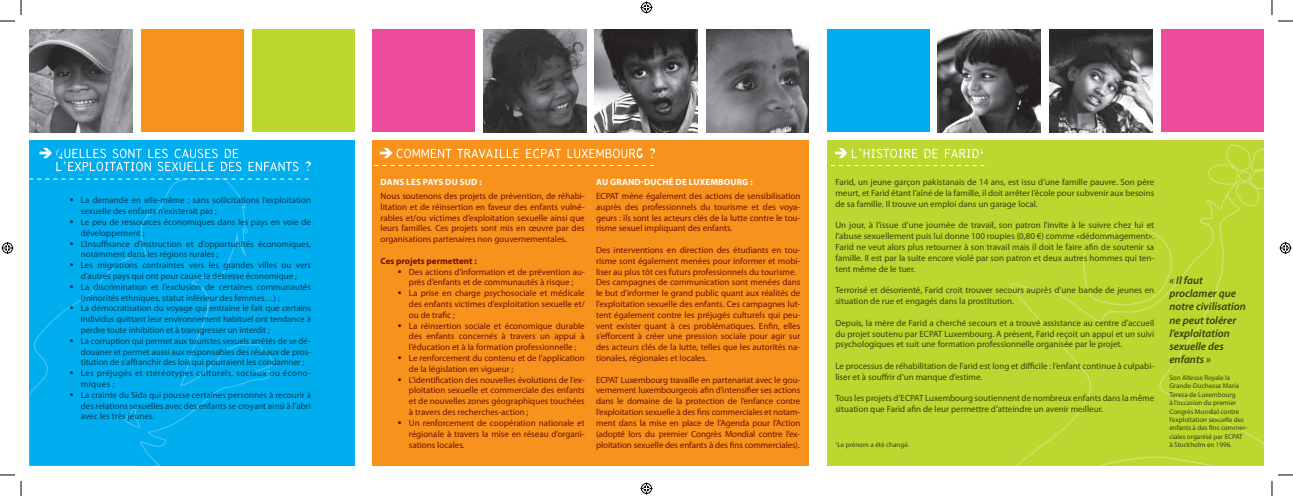
<style>
.page{position:relative;width:1293px;height:496px;background:#fff}
.page>*{position:absolute;margin:0;border:0;box-sizing:border-box;transform-origin:0 0}
.t1{font:italic 600 11px/13.2px "Myriad Pro";color:#31450b}
.t2{font:9px/10.8px "Myriad Pro";color:#6f0f00;text-align:justify}
.t3{font:9px/10.8px "Myriad Pro";color:#31450b;text-align:justify}
.t4{font:9px "Myriad Pro";color:#003e5e}
.t5{font:9px "Myriad Pro";letter-spacing:.04em;color:#003e5e}
.t6{font:700 9px "Myriad Pro";letter-spacing:.02em;color:#fff}
.t7{font:700 9px "Myriad Pro";color:#6f0f00}
.t8{font:7px/8.4px "Myriad Pro";color:#31450b}
</style>
<div class="page">
<div style="left:30px;top:140px;width:325px;height:326px;background:#00aeef"></div>
<svg style="left:29px;top:177px;width:247px;height:289px"></svg>
<div style="left:826px;top:140px;width:437px;height:326px;background:#bed630"></div>
<div style="left:372px;top:140px;width:436px;height:326px;background:#f7931d"></div>
<svg style="left:380px;top:148px;width:275px;height:10px"></svg>
<svg style="left:1207px;top:144px;width:57px;height:34px"></svg>
<svg style="left:1010px;top:178px;width:254px;height:288px"></svg>
<div style="left:141px;top:30px;width:103px;height:102px;background:#f7931d"></div>
<div style="left:252px;top:30px;width:103px;height:102px;background:#bed630"></div>
<div style="left:372px;top:30px;width:103px;height:102px;background:#ed4c9c"></div>
<img style="left:30px;top:30px;width:102px;height:102px">
<img style="left:483px;top:30px;width:103px;height:102px">
<img style="left:594px;top:30px;width:103px;height:102px">
<img style="left:706px;top:30px;width:102px;height:102px">
<img style="left:1049px;top:30px;width:102px;height:102px">
<div style="left:826px;top:30px;width:103px;height:102px;background:#00aeef"></div>
<img style="left:937px;top:30px;width:103px;height:102px">
<div style="left:1160px;top:30px;width:103px;height:102px;background:#ed4c9c"></div>
<svg style="left:834px;top:148px;width:148px;height:10px"></svg>
<svg style="left:39px;top:148px;width:272px;height:23px"></svg>
<svg style="left:29px;top:178px;width:279px;height:1px"></svg>
<svg style="left:374px;top:165px;width:280px;height:1px"></svg>
<svg style="left:826px;top:165px;width:158px;height:1px"></svg>
<svg style="left:0;top:474px;width:15px;height:1px"></svg>
<svg style="left:1278px;top:474px;width:14px;height:1px"></svg>
<svg style="left:0;top:0;width:22px;height:22px"></svg>
<svg style="left:20px;top:481px;width:2px;height:15px"></svg>
<svg style="left:1271px;top:0;width:21px;height:22px"></svg>
<svg style="left:1271px;top:481px;width:1px;height:15px"></svg>
<svg style="left:640px;top:1px;width:12px;height:12px"></svg>
<svg style="left:640px;top:482px;width:12px;height:12px"></svg>
<svg style="left:2px;top:242px;width:12px;height:12px"></svg>
<svg style="left:1279px;top:242px;width:12px;height:12px"></svg>
<p class="t4" style="left:69px;top:195px;width:243px"><sup>.</sup> La demande en elle-même : sans sollicitations l’exploitation</p>
<p class="t4" style="left:81px;top:205px;width:137px">sexuelle des enfants n’existerait pas ;</p>
<p class="t4" style="left:69px;top:216px;width:243px"><sup>.</sup> Le peu de ressources économiques dans les pays en voie de</p>
<p class="t4" style="left:81px;top:227px;width:65px">développement ;</p>
<p class="t4" style="left:69px;top:238px;width:243px"><sup>.</sup> L’insuffisance d’instruction et d’opportunités économiques,</p>
<p class="t4" style="left:81px;top:249px;width:139px">notamment dans les régions rurales ;</p>
<p class="t4" style="left:69px;top:259px;width:243px"><sup>.</sup> Les migrations contraintes vers les grandes villes ou vers</p>
<p class="t4" style="left:81px;top:270px;width:218px">d’autres pays qui ont pour cause la détresse économique ;</p>
<p class="t4" style="left:69px;top:281px;width:243px"><sup>.</sup> La discrimination et l’exclusion de certaines communautés</p>
<p class="t4" style="left:81px;top:292px;width:201px">(minorités ethniques, statut inférieur des femmes…) ;</p>
<p class="t4" style="left:69px;top:303px;width:243px"><sup>.</sup> La démocratisation du voyage qui entraîne le fait que certains</p>
<p class="t4" style="left:81px;top:313px;width:232px">individus quittant leur environnement habituel ont tendance à</p>
<p class="t4" style="left:81px;top:324px;width:190px">perdre toute inhibition et à transgresser un interdit ;</p>
<p class="t4" style="left:69px;top:335px;width:243px"><sup>.</sup> La corruption qui permet aux touristes sexuels arrêtés de se dé-</p>
<p class="t4" style="left:81px;top:346px;width:232px">douaner et permet aussi aux responsables des réseaux de pros-</p>
<p class="t4" style="left:81px;top:357px;width:225px">titution de s’affranchir des lois qui pourraient les condamner ;</p>
<p class="t5" style="left:69px;top:367px;width:243px"><sup>.</sup> Les préjugés et stéréotypes culturels, sociaux ou écono-</p>
<p class="t4" style="left:81px;top:378px;width:36px">miques ;</p>
<p class="t4" style="left:69px;top:389px;width:243px"><sup>.</sup> La crainte du Sida qui pousse certaines personnes à recourir à</p>
<p class="t4" style="left:81px;top:400px;width:232px">des relations sexuelles avec des enfants se croyant ainsi à l’abri</p>
<p class="t4" style="left:81px;top:411px;width:75px">avec les très jeunes.</p>
<p class="t6" style="left:380px;top:176px;width:103px">DANS LES PAYS DU SUD :</p>
<p class="t2" style="left:380px;top:190px;width:206px">Nous soutenons des projets de prévention, de réhabi&shy;litation et de réinsertion en faveur des enfants vulné&shy;rables et/ou victimes d’exploitation sexuelle ainsi que leurs familles. Ces projets sont mis en œuvre par des organisations partenaires non gouvernementales.</p>
<p class="t7" style="left:380px;top:255px;width:98px">CES PROJETS PERMETTENT :</p>
<p class="t2" style="left:397px;top:266px;width:189px"><sup>.</sup> Des actions d’information et de prévention au-</p>
<p class="t2" style="left:409px;top:277px;width:166px">près d’enfants et de communautés à risque ;</p>
<p class="t2" style="left:397px;top:287px;width:189px"><sup>.</sup> La prise en charge psychosociale et médicale</p>
<p class="t2" style="left:409px;top:298px;width:177px">des enfants victimes d’exploitation sexuelle et/</p>
<p class="t2" style="left:409px;top:309px;width:48px">ou de trafic ;</p>
<p class="t2" style="left:397px;top:320px;width:189px"><sup>.</sup> La réinsertion sociale et économique durable</p>
<p class="t2" style="left:409px;top:331px;width:177px">des enfants concernés à travers un appui à</p>
<p class="t2" style="left:409px;top:341px;width:169px">l’éducation et à la formation professionnelle ;</p>
<p class="t2" style="left:397px;top:352px;width:189px"><sup>.</sup> Le renforcement du contenu et de l’application</p>
<p class="t2" style="left:409px;top:363px;width:106px">de la législation en vigueur ;</p>
<p class="t2" style="left:397px;top:374px;width:189px"><sup>.</sup> L’identification des nouvelles évolutions de l’ex-</p>
<p class="t2" style="left:409px;top:385px;width:177px">ploitation sexuelle et commerciale des enfants</p>
<p class="t2" style="left:409px;top:395px;width:177px">et de nouvelles zones géographiques touchées</p>
<p class="t2" style="left:409px;top:406px;width:121px">à travers des recherches-action ;</p>
<p class="t2" style="left:397px;top:417px;width:189px"><sup>.</sup> Un renforcement de coopération nationale et</p>
<p class="t2" style="left:409px;top:428px;width:177px">régionale à travers la mise en réseau d’organi-</p>
<p class="t2" style="left:409px;top:439px;width:57px">sations locales.</p>
<p class="t6" style="left:596px;top:176px;width:158px">AU GRAND-DUCHÉ DE LUXEMBOURG :</p>
<p class="t2" style="left:596px;top:190px;width:206px">ECPAT mène également des actions de sensibilisation auprès des professionnels du tourisme et des voya&shy;geurs : ils sont les acteurs clés de la lutte contre le tou&shy;risme sexuel impliquant des enfants.</p>
<p class="t2" style="left:596px;top:244px;width:206px;text-align:left">Des interventions en direction des étudiants en tou&shy;risme sont également menées pour informer et mobi&shy;liser au plus tôt ces futurs professionnels du tourisme.<br>Des campagnes de communication sont menées dans le but d’informer le grand public quant aux réalités de l’exploitation sexuelle des enfants. Ces campagnes lut&shy;tent également contre les préjugés culturels qui peu&shy;vent exister quant à ces problématiques. Enfin, elles s’efforcent à créer une pression sociale pour agir sur des acteurs clés de la lutte, telles que les autorités na&shy;tionales, régionales et locales.</p>
<p class="t2" style="left:596px;top:374px;width:206px">ECPAT Luxembourg travaille en partenariat avec le gou&shy;vernement luxembourgeois afin d’intensifier ses actions dans le domaine de la protection de l’enfance contre l’exploitation sexuelle à des fins commerciales et notam&shy;ment dans la mise en place de l’Agenda pour l’Action (adopté lors du premier Congrès Mondial contre l’ex&shy;ploitation sexuelle des enfants à des fins commerciales).</p>
<p class="t3" style="left:835px;top:177px;width:320px">Farid, un jeune garçon pakistanais de 14 ans, est issu d’une famille pauvre. Son père meurt, et Farid étant l’aîné de la famille, il doit arrêter l’école pour subvenir aux besoins de sa famille. Il trouve un emploi dans un garage local.</p>
<p class="t3" style="left:835px;top:220px;width:320px">Un jour, à l’issue d’une journée de travail, son patron l’invite à le suivre chez lui et l’abuse sexuellement puis lui donne 100 roupies (0,80 €) comme «dédommagement».<br>Farid ne veut alors plus retourner à son travail mais il doit le faire afin de soutenir sa famille. Il est par la suite encore violé par son patron et deux autres hommes qui ten&shy;tent même de le tuer.</p>
<p class="t3" style="left:835px;top:285px;width:320px">Terrorisé et désorienté, Farid croit trouver secours auprès d’une bande de jeunes en situation de rue et engagés dans la prostitution.</p>
<p class="t3" style="left:835px;top:317px;width:320px">Depuis, la mère de Farid a cherché secours et a trouvé assistance au centre d’accueil du projet soutenu par ECPAT Luxembourg. A présent, Farid reçoit un appui et un suivi psychologiques et suit une formation professionnelle organisée par le projet.</p>
<p class="t3" style="left:835px;top:360px;width:320px">Le processus de réhabilitation de Farid est long et difficile : l’enfant continue à culpabi&shy;liser et à souffrir d’un manque d’estime.</p>
<p class="t3" style="left:835px;top:393px;width:320px">Tous les projets d’ECPAT Luxembourg soutiennent de nombreux enfants dans la même situation que Farid afin de leur permettre d’atteindre un avenir meilleur.</p>
<p class="t8" style="left:835px;top:440px;width:75px"><sup>1</sup>Le prénom a été changé.</p>
<p class="t1" style="left:1169px;top:273px;width:78px">« Il faut proclamer que notre civilisation ne peut tolérer l’exploitation sexuelle des enfants »</p>
<p class="t8" style="left:1169px;top:373px;width:80px">Son Altesse Royale la<br>Grande-Duchesse Maria<br>Teresa de Luxembourg<br>à l’occasion du premier<br>Congrès Mondial contre l’exploitation sexuelle des enfants à des fins commer&shy;ciales organisé par ECPAT à Stockholm en 1996.</p>
</div>
